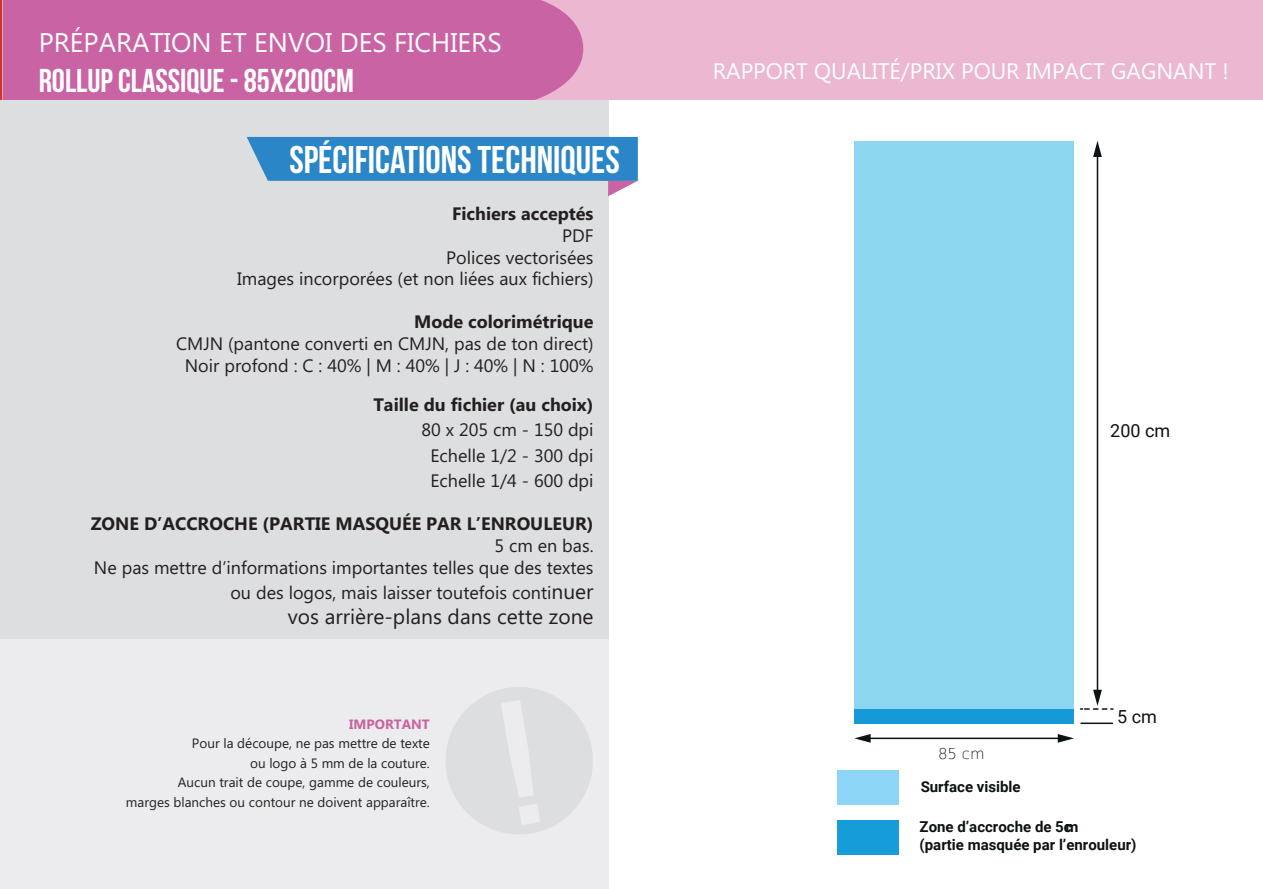
<style>
.page{position:relative;width:1263px;height:889px;background:#fff}
.page>*{position:absolute;margin:0;border:0;box-sizing:border-box;transform-origin:0 0}
.t1{font:38.55px "Bebas Neue";color:#fff}
.t2{font:33px "Bebas Neue";color:#fff}
.t3{font:27px "Microsoft Phags Pa";color:#fff}
.t4{font:700 27px "Microsoft Phags Pa";color:#fff}
.t5{font:22.5px "Microsoft Phags Pa";color:#fff}
.t6{font:21px "Microsoft Phags Pa";color:#231f20}
.t7{font:18px/21.6px "Microsoft Phags Pa";color:#231f20;text-align:right}
.t8{font:700 18px "Microsoft Phags Pa";color:#231f20}
.t9{font:18px "Roboto";color:#0d1214}
.t10{font:700 15px/18px "Roboto";color:#0d1214}
.t11{font:200 15px "DejaVu Sans";color:#231f20}
.t12{font:13.5px/19.5px "Microsoft Phags Pa";color:#231f20;text-align:right}
.t13{font:700 13.5px "Microsoft Phags Pa";color:#c962a1}
.s1{font-size:21px}
</style>
<div class="page">
<div style="left:0;top:32px;width:608px;height:857px;background:#ececee"></div>
<div style="left:0;top:92px;width:608px;height:546px;background:#dddee0"></div>
<div style="left:3px;top:0;width:1260px;height:100px;background:#ebb7d1"></div>
<div style="left:3px;top:0;width:580px;height:100px;background:#ca63a4"></div>
<svg style="left:247px;top:137px;width:391px;height:59px"></svg>
<svg style="left:446px;top:687px;width:147px;height:147px"></svg>
<div style="left:838px;top:770px;width:61px;height:34px;background:#8dd5f6"></div>
<div style="left:838px;top:820px;width:61px;height:34px;background:#169cd8"></div>
<hr style="left:868px;top:737px;width:193px;height:2px;background:#0d1214">
<svg style="left:854px;top:734px;width:17px;height:8px"></svg>
<svg style="left:1058px;top:734px;width:16px;height:8px"></svg>
<hr style="left:1097px;top:154px;width:1px;height:538px;background:#0d1214">
<svg style="left:1093px;top:141px;width:9px;height:16px"></svg>
<hr style="left:1080px;top:722px;width:33px;height:2px;background:#0d1214">
<svg style="left:1080px;top:689px;width:33px;height:20px"></svg>
<div style="left:854px;top:141px;width:220px;height:570px;background:#8dd6f0"></div>
<div style="left:854px;top:709px;width:220px;height:14px;background:#169ad7"></div>
<h3 class="t3" style="left:39px;top:24px;width:464px">PRÉPARATION ET ENVOI DES FICHIERS</h3>
<h2 class="t2" style="left:39px;top:62px;width:317px">ROLLUP CLASSIQUE - 85X200CM</h2>
<h3 class="t3" style="left:52px;top:24px;width:222px">FICHE TECH IQUE</h3>
<h3 class="t4" style="left:52px;top:55px;width:293px">BEACHFLAG - AILE 4 M</h3>
<h1 class="t1" style="left:289px;top:139px;width:332px">SPÉCIFICATIONS TECHNIQUES</h1>
<p class="t8" style="left:452px;top:201px;width:143px">Fichiers acceptés</p>
<p class="t7" style="left:237px;top:224px;width:358px">PDF<br>Polices vectorisées<br>Images incorporées (et non liées aux fichiers)</p>
<p class="t8" style="left:414px;top:309px;width:181px">Mode colorimétrique</p>
<p class="t7" style="left:176px;top:332px;width:419px;text-align:center">CMJN (pantone converti en CMJN, pas de ton direct)<br>Noir profond : C : 40% | M : 40% | J : 40% | N : 100%</p>
<p class="t8" style="left:373px;top:391px;width:222px">Taille du fichier (au choix)</p>
<p class="t7" style="left:421px;top:416px;width:174px;line-height:25.5px;text-align:center">80 x 205 cm - 150 dpi<br>Echelle 1/2 - 300 dpi<br>Echelle 1/4 - 600 dpi</p>
<p class="t8" style="left:91px;top:511px;width:504px">ZONE D’ACCROCHE (PARTIE MASQUÉE PAR L’ENROULEUR)</p>
<p class="t7" style="left:94px;top:534px;width:501px">5 cm en bas.<br>Ne pas mettre d’informations importantes telles que des textes</p>
<p class="t7" style="left:230px;top:581px;width:365px">ou des logos, mais laisser toutefois conti<span class="s1">nuer</span></p>
<p class="t6" style="left:288px;top:602px;width:307px">vos arrière-plans dans cette zone</p>
<p class="t13" style="left:349px;top:714px;width:82px">IMPORTANT</p>
<p class="t12" style="left:126px;top:733px;width:305px">Pour la découpe, ne pas mettre de texte<br>ou logo à 5 mm de la couture.<br>Aucun trait de coupe, gamme de couleurs,<br>marges blanches ou contour ne doivent apparaître.</p>
<p class="t5" style="left:713px;top:56px;width:518px">RAPPORT QUALITÉ/PRIX POUR IMPACT GAGNANT !</p>
<p class="t9" style="left:1110px;top:418px;width:61px">200 cm</p>
<p class="t11" style="left:938px;top:742px;width:48px">85 cm</p>
<p class="t9" style="left:1117px;top:703px;width:41px">5 cm</p>
<p class="t10" style="left:921px;top:777px;width:101px">Surface visible</p>
<p class="t10" style="left:919px;top:817px;width:218px">Zone d’accroche de 5cm<br>(partie masquée par l’enrouleur)</p>
</div>
